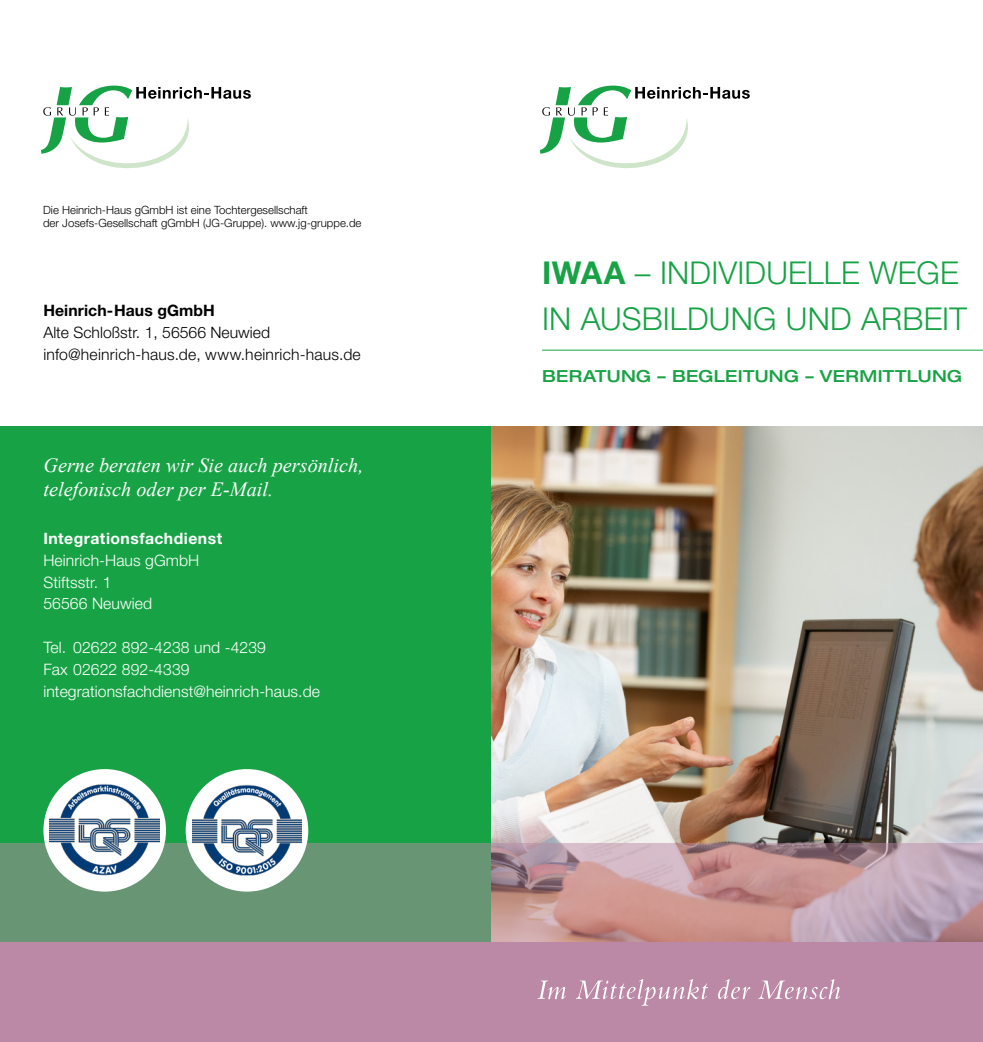
<style>
.page{position:relative;width:983px;height:1042px;background:#fff}
.page>*{position:absolute;margin:0;border:0;box-sizing:border-box;transform-origin:0 0}
.t1{font:300 31.5px/46.2px "Helvetica Neue LT Std";letter-spacing:.005em;color:#17a345}
.t2{font:italic 20.12px/24.2px "Times New Roman";letter-spacing:.005em;color:#fff}
.t3{font:500 expanded 16.62px "Helvetica Neue LT Std";letter-spacing:.02em;color:#17a345}
.t4{font:300 15.75px/21.9px "Helvetica Neue LT Std";letter-spacing:.005em;color:#fff}
.t5{font:300 15.75px/21.9px "Helvetica Neue LT Std";letter-spacing:.01em;color:#000}
.t6{font:700 15.75px "Helvetica Neue LT Std";letter-spacing:.03em;color:#fff}
.t7{font:700 15.75px "Helvetica Neue LT Std";letter-spacing:.005em;color:#000}
.t8{font:300 11.38px/13.7px "Helvetica Neue LT Std";color:#000}
.s1{font-weight:700}
</style>
<div class="page">
<div style="left:0;top:427px;width:491px;height:615px;background:#17a345"></div>
<svg style="left:539px;top:86px;width:210px;height:82px"></svg>
<svg style="left:41px;top:86px;width:210px;height:82px"></svg>
<img style="left:491px;top:427px;width:491px;height:416px">
<div style="left:0;top:943px;width:982px;height:99px;background:#bb89a5"></div>
<svg style="left:0;top:843px;width:982px;height:100px;background:#99978b"></svg>
<svg style="left:537px;top:979px;width:303px;height:26px"></svg>
<hr style="left:542px;top:350px;width:440px;height:1px;background:#17a345">
<div style="left:43px;top:769px;width:123px;height:122px;background:#fff;border-radius:50%"></div>
<img style="left:50px;top:783px;width:110px;height:95px">
<div style="left:186px;top:769px;width:122px;height:122px;background:#fff;border-radius:50%"></div>
<img style="left:192px;top:783px;width:110px;height:94px">
<p class="t8" style="left:43px;top:202px;width:320px">Die Heinrich-Haus gGmbH ist eine Tochtergesellschaft<br>der Josefs-Gesellschaft gGmbH (JG-Gruppe). www.jg-gruppe.de</p>
<p class="t7" style="left:43px;top:301px;width:173px">Heinrich-Haus gGmbH</p>
<p class="t5" style="left:43px;top:321px;width:319px">Alte Schloßstr. 1, 56566 Neuwied info@heinrich-haus.de, www.heinrich-haus.de</p>
<p class="t2" style="left:43px;top:452px;width:321px">Gerne beraten wir Sie auch persönlich, telefonisch oder per E-Mail.</p>
<p class="t6" style="left:43px;top:528px;width:180px">Integrationsfachdienst</p>
<p class="t4" style="left:43px;top:549px;width:157px">Heinrich-Haus gGmbH<br>Stiftsstr. 1<br>56566 Neuwied</p>
<p class="t4" style="left:43px;top:636px;width:278px">Tel. 02622 892-4238 und -4239<br>Fax 02622 892-4339 integrationsfachdienst@heinrich-haus.de</p>
<h1 class="t1" style="left:542px;top:249px;width:426px"><span class="s1">IWAA</span> – INDIVIDUELLE WEGE<br>IN AUSBILDUNG UND ARBEIT</h1>
<p class="t3" style="left:542px;top:366px;width:421px">BERATUNG – BEGLEITUNG – VERMITTLUNG</p>
</div>
